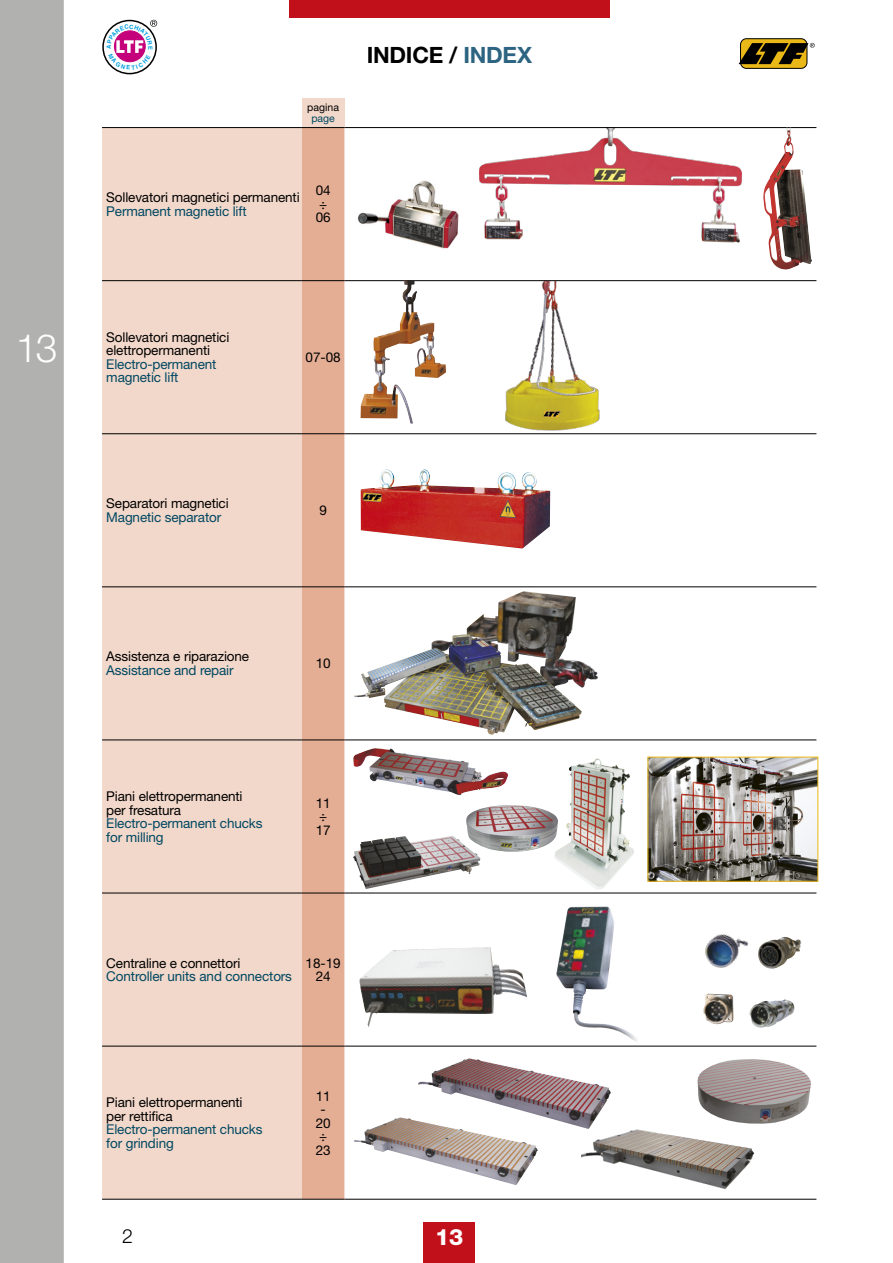
<style>
.page{position:relative;width:893px;height:1263px;background:#fff}
.page>*{position:absolute;margin:0;border:0;box-sizing:border-box;transform-origin:0 0}
.t1{font:300 39px "Helvetica Neue LT Std";color:#fff}
.t2{font:700 22.5px "Helvetica Neue LT Std";letter-spacing:-.01em;color:#000}
.t3{font:800 22.5px "Helvetica Neue LT Std";color:#fff}
.t4{font:300 19.5px "Helvetica Neue LT Std";color:#000}
.t5{font:13.5px/13.5px "Helvetica Neue LT Std";letter-spacing:-.01em;color:#000}
.t6{font:13.5px/13.5px "Helvetica Neue LT Std";letter-spacing:-.01em;color:#004762}
.t7{font:10.5px "Helvetica Neue LT Std";color:#000}
.t8{font:10.5px "Helvetica Neue LT Std";color:#004762}
.s1{color:#2c6481}
</style>
<div class="page">
<div style="left:102px;top:20px;width:55px;height:54px;border:2px solid #000;border-radius:50%"></div>
<div style="left:740px;top:39px;width:67px;height:29px;background:#eab817;border-radius:6px"></div>
<div style="left:740px;top:38px;width:67px;height:31px;border:1px solid #000;border-radius:6px"></div>
<svg style="left:738px;top:43px;width:77px;height:21px"></svg>
<div style="left:289px;top:0;width:320px;height:17px;background:#c1101a"></div>
<div style="left:424px;top:1222px;width:51px;height:41px;background:#c1101a"></div>
<div style="left:0;top:0;width:64px;height:1263px;background:#b1b1b0"></div>
<img style="left:460px;top:591px;width:138px;height:97px">
<img style="left:354px;top:635px;width:228px;height:100px">
<img style="left:459px;top:128px;width:303px;height:115px">
<div style="left:302px;top:98px;width:42px;height:30px;background:#f2d8ca"></div>
<div style="left:102px;top:128px;width:200px;height:1071px;background:#f2d8ca"></div>
<div style="left:302px;top:128px;width:42px;height:1071px;background:#e4ae95"></div>
<hr style="left:102px;top:280px;width:200px;height:1px;background:#000">
<hr style="left:302px;top:280px;width:42px;height:1px;background:#000">
<hr style="left:344px;top:280px;width:472px;height:1px;background:#000">
<hr style="left:102px;top:433px;width:200px;height:1px;background:#000">
<hr style="left:302px;top:433px;width:42px;height:1px;background:#000">
<hr style="left:344px;top:433px;width:472px;height:1px;background:#000">
<hr style="left:102px;top:587px;width:200px;height:1px;background:#000">
<hr style="left:302px;top:587px;width:42px;height:1px;background:#000">
<hr style="left:344px;top:587px;width:472px;height:1px;background:#000">
<hr style="left:102px;top:740px;width:200px;height:1px;background:#000">
<hr style="left:302px;top:740px;width:42px;height:1px;background:#000">
<hr style="left:344px;top:740px;width:472px;height:1px;background:#000">
<hr style="left:102px;top:893px;width:200px;height:1px;background:#000">
<hr style="left:302px;top:893px;width:42px;height:1px;background:#000">
<hr style="left:344px;top:893px;width:472px;height:1px;background:#000">
<hr style="left:102px;top:1046px;width:200px;height:1px;background:#000">
<hr style="left:302px;top:1046px;width:42px;height:1px;background:#000">
<hr style="left:344px;top:1046px;width:472px;height:1px;background:#000">
<hr style="left:102px;top:1199px;width:200px;height:1px;background:#000">
<hr style="left:302px;top:1199px;width:42px;height:1px;background:#000">
<hr style="left:344px;top:1199px;width:472px;height:1px;background:#000">
<hr style="left:102px;top:127px;width:200px;height:1px;background:#000">
<hr style="left:302px;top:127px;width:42px;height:1px;background:#000">
<hr style="left:344px;top:127px;width:472px;height:1px;background:#000">
<img style="left:360px;top:281px;width:86px;height:142px">
<img style="left:354px;top:1117px;width:184px;height:68px">
<img style="left:357px;top:179px;width:106px;height:70px">
<img style="left:361px;top:469px;width:189px;height:80px">
<img style="left:353px;top:836px;width:127px;height:53px">
<img style="left:418px;top:1058px;width:191px;height:71px">
<img style="left:697px;top:1059px;width:114px;height:65px">
<img style="left:703px;top:994px;width:30px;height:30px">
<img style="left:749px;top:999px;width:46px;height:29px">
<img style="left:758px;top:937px;width:43px;height:32px">
<img style="left:705px;top:934px;width:44px;height:34px">
<img style="left:763px;top:127px;width:49px;height:143px">
<img style="left:491px;top:281px;width:115px;height:150px">
<img style="left:465px;top:805px;width:89px;height:48px">
<img style="left:353px;top:749px;width:155px;height:46px">
<img style="left:650px;top:759px;width:166px;height:120px">
<img style="left:554px;top:759px;width:80px;height:130px">
<img style="left:556px;top:906px;width:81px;height:136px">
<img style="left:359px;top:947px;width:168px;height:80px">
<img style="left:582px;top:1089px;width:185px;height:111px">
<svg style="left:107px;top:20px;width:50px;height:50px"></svg>
<h1 class="t1" style="left:16px;top:324px;width:43px">13</h1>
<p class="t7" style="left:307px;top:101px;width:33px">pagina</p>
<p class="t8" style="left:311px;top:112px;width:25px">page</p>
<p class="t5" style="left:106px;top:190px;width:195px">Sollevatori magnetici permanenti</p>
<p class="t6" style="left:106px;top:204px;width:142px">Permanent magnetic lift</p>
<p class="t5" style="left:316px;top:184px;width:17px">04 ÷<br>06</p>
<h2 class="t2" style="left:367px;top:41px;width:167px">INDICE / <span class="s1">INDEX</span></h2>
<p class="t5" style="left:106px;top:330px;width:125px">Sollevatori magnetici elettropermanenti</p>
<p class="t6" style="left:106px;top:357px;width:112px">Electro-permanent magnetic lift</p>
<p class="t5" style="left:306px;top:350px;width:37px">07-08</p>
<p class="t5" style="left:106px;top:497px;width:124px">Separatori magnetici</p>
<p class="t6" style="left:106px;top:510px;width:116px">Magnetic separator</p>
<p class="t5" style="left:319px;top:503px;width:9px">9</p>
<p class="t5" style="left:106px;top:650px;width:144px">Assistenza e riparazione</p>
<p class="t6" style="left:106px;top:663px;width:129px">Assistance and repair</p>
<p class="t5" style="left:316px;top:656px;width:17px">10</p>
<p class="t5" style="left:106px;top:789px;width:138px">Piani elettropermanenti per fresatura</p>
<p class="t6" style="left:106px;top:816px;width:158px">Electro-permanent chucks for milling</p>
<p class="t5" style="left:316px;top:796px;width:17px">11 ÷<br>17</p>
<p class="t5" style="left:106px;top:956px;width:136px">Centraline e connettori</p>
<p class="t6" style="left:106px;top:969px;width:187px">Controller units and connectors</p>
<p class="t5" style="left:306px;top:956px;width:37px;text-align:center">18-19<br>24</p>
<p class="t5" style="left:106px;top:1095px;width:138px">Piani elettropermanenti per rettifica</p>
<p class="t6" style="left:106px;top:1122px;width:158px">Electro-permanent chucks for grinding</p>
<p class="t5" style="left:316px;top:1089px;width:17px;text-align:center">11 -<br>20 ÷<br>23</p>
<h3 class="t4" style="left:122px;top:1224px;width:12px">2</h3>
<h2 class="t3" style="left:435px;top:1223px;width:30px">13</h2>
</div>
